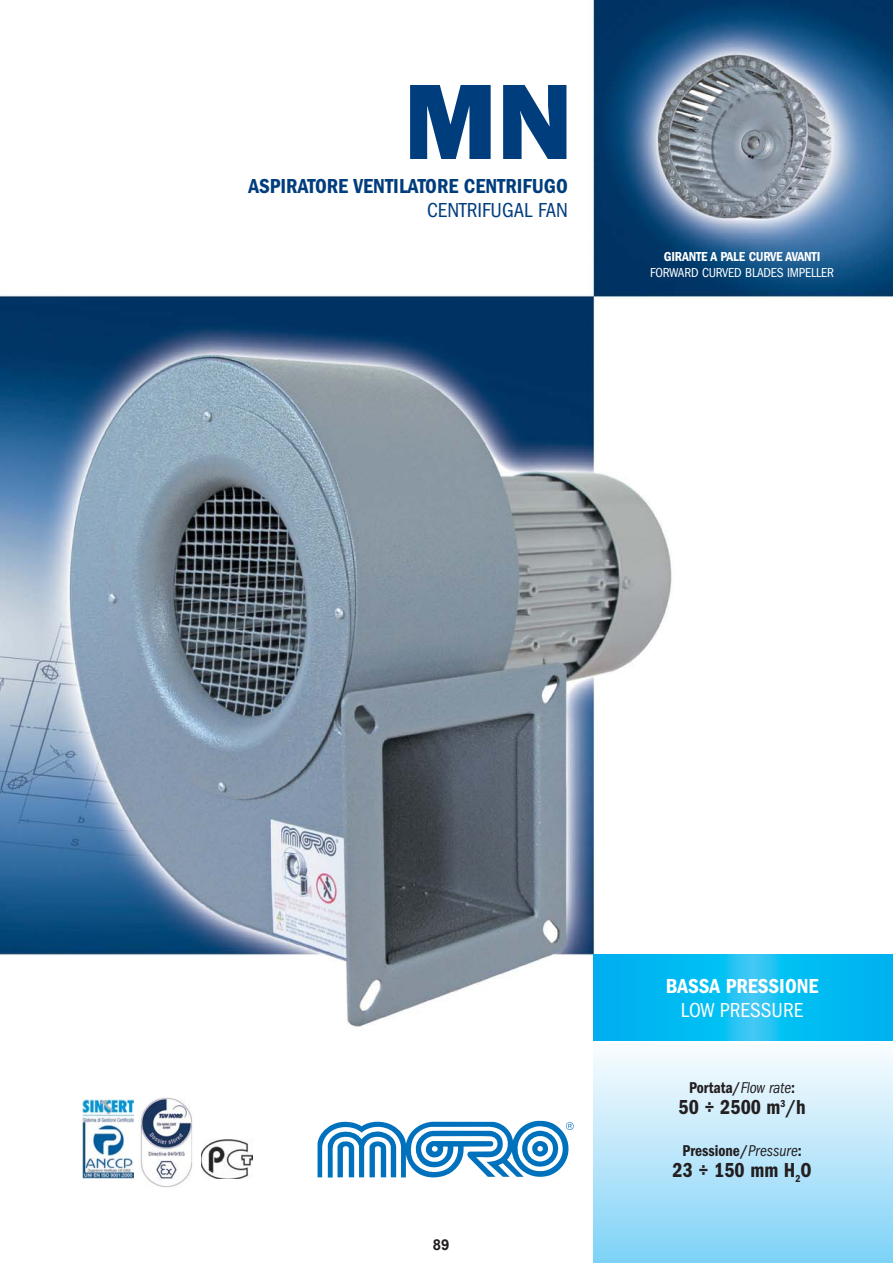
<style>
.page{position:relative;width:893px;height:1263px;background:#fff}
.page>*{position:absolute;margin:0;border:0;box-sizing:border-box;transform-origin:0 0}
.t1{font:800 107.85px "Franklin Gothic";color:#003d7d}
.t2{font:600 condensed 21px "Franklin Gothic";color:#003d7d}
.t3{font:600 condensed 21px "Franklin Gothic";color:#231f20;scale:.95 1}
.t4{font:condensed 21px "Franklin Gothic";color:#003d7d}
.t5{font:600 condensed 21px "Franklin Gothic";color:#fff}
.t6{font:condensed 21px "Franklin Gothic";color:#fff}
.t7{font:600 condensed 16.2px "Franklin Gothic";color:#231f20;scale:.95 1}
.t8{font:700 15px "Arial";color:#231f20}
.t9{font:condensed 13.5px "Franklin Gothic";letter-spacing:-.015em;color:#fff}
.t10{font:600 condensed 13.5px "Franklin Gothic";letter-spacing:-.015em;color:#fff}
.s1{font-weight:400;font-style:italic}
</style>
<div class="page">
<img style="left:0;top:0;width:893px;height:1178px">
<div style="left:729px;top:954px;width:47px;height:308px;background:#1ac3f4"></div>
<div style="left:732px;top:954px;width:41px;height:308px;background:#23c4f4"></div>
<div style="left:735px;top:954px;width:35px;height:308px;background:#2ac5f4"></div>
<div style="left:739px;top:954px;width:28px;height:308px;background:#30c5f4"></div>
<div style="left:742px;top:954px;width:22px;height:308px;background:#36c6f4"></div>
<div style="left:745px;top:954px;width:15px;height:308px;background:#3bc6f4"></div>
<div style="left:748px;top:954px;width:9px;height:308px;background:#40c7f4"></div>
<hr style="left:751px;top:954px;width:3px;height:308px;background:#44c8f5">
<div style="left:593px;top:1041px;width:300px;height:221px;background:linear-gradient(to bottom,#fcfdff,#7ed2f7)"></div>
<svg style="left:318px;top:1120px;width:256px;height:58px"></svg>
<svg style="left:79px;top:1098px;width:59px;height:81px"></svg>
<img style="left:83px;top:1100px;width:51px;height:78px">
<div style="left:138px;top:1093px;width:59px;height:95px;background:#fff"></div>
<img style="left:140px;top:1097px;width:54px;height:91px">
<div style="left:197px;top:1098px;width:60px;height:84px;background:#fff"></div>
<img style="left:201px;top:1140px;width:51px;height:39px">
<h1 class="t1" style="left:404px;top:85px;width:170px">MN</h1>
<p class="t2" style="left:248px;top:179px;width:321px">ASPIRATORE VENTILATORE CENTRIFUGO</p>
<p class="t4" style="left:427px;top:203px;width:142px">CENTRIFUGAL FAN</p>
<p class="t10" style="left:664px;top:252px;width:158px">GIRANTE A PALE CURVE AVANTI</p>
<p class="t9" style="left:650px;top:268px;width:186px">FORWARD CURVED BLADES IMPELLER</p>
<p class="t8" style="left:433px;top:1236px;width:18px">89</p>
<p class="t5" style="left:666px;top:979px;width:154px">BASSA PRESSIONE</p>
<p class="t6" style="left:681px;top:1003px;width:124px">LOW PRESSURE</p>
<p class="t7" style="left:689px;top:1082px;width:113px">Portata/<span class="s1">Flow rate</span>:</p>
<p class="t3" style="left:678px;top:1100px;width:135px">50 ÷ 2500 m<sup>3</sup>/h</p>
<p class="t7" style="left:682px;top:1145px;width:127px">Pressione/<span class="s1">Pressure</span>:</p>
<p class="t3" style="left:672px;top:1163px;width:148px">23 ÷ 150 mm H<sub>2</sub>O</p>
</div>
